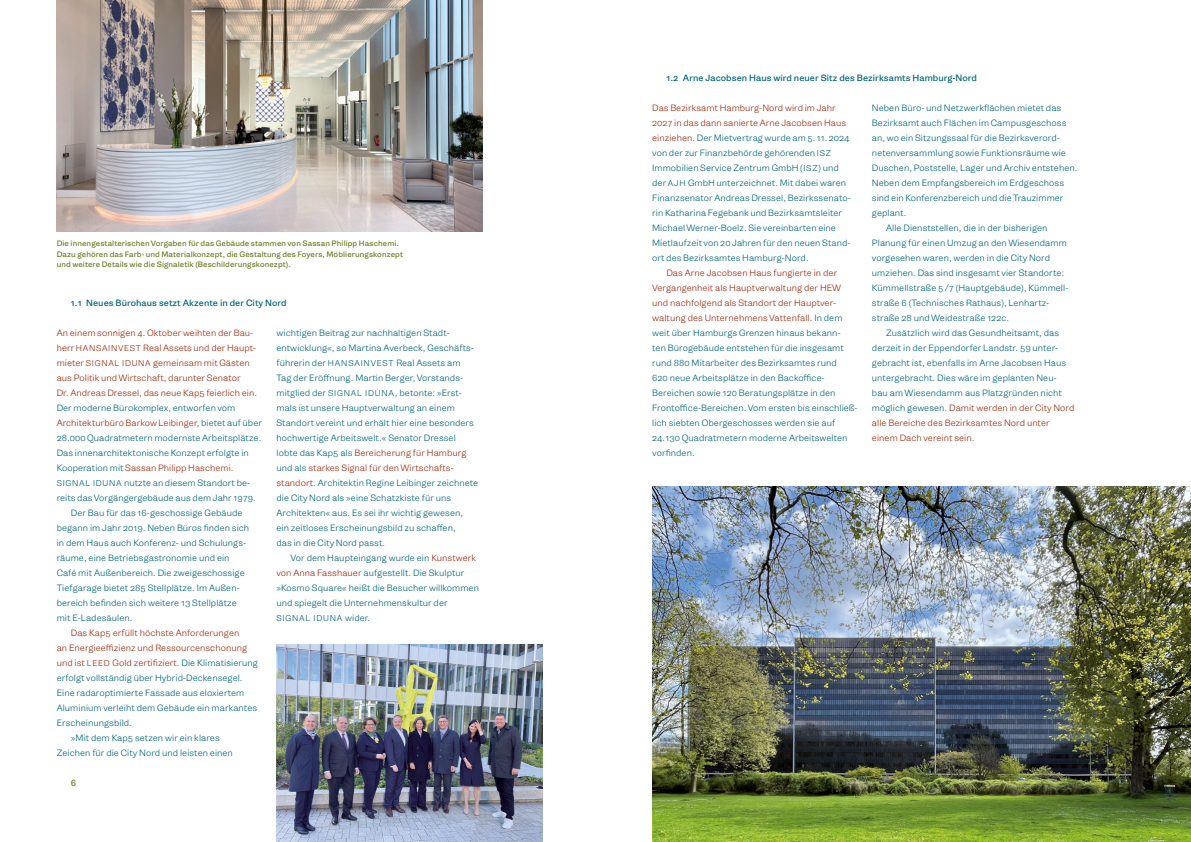
<style>
.page{position:relative;width:1191px;height:842px;background:#fff}
.page>*{position:absolute;margin:0;border:0;box-sizing:border-box;transform-origin:0 0}
.grund{font:300 8.7px/15px "Gira Sans";letter-spacing:.005em;color:#006578}
.grund_oE{font:300 8.7px/15px "Gira Sans";letter-spacing:.005em;color:#006578}
.grund_oE-2{font:300 8.7px/15px "Gira Sans";letter-spacing:.005em;color:#a12a0f}
.ue02{font:8.7px "Gira Sans";letter-spacing:.005em;color:#006578}
.Pagina{font:8.7px "Gira Sans";color:#6c7c23}
.grund-2{font:300 8px "Gira Sans";letter-spacing:.1em;color:#006578}
.BU{font:7.5px/10.5px "Gira Sans";letter-spacing:.01em;color:#6c7c23}
.s1{font-size:8px}
.s2{color:#006578}
.s3{font-size:8px;color:#006578}
.s4{color:#a12a0f}
.s5{font-size:8px;color:#a12a0f}
.s6{font-size:8.7px}
</style>
<div class="page">
<img style="left:57px;top:2px;width:425px;height:229px">
<img style="left:276px;top:644px;width:266px;height:196px">
<img style="left:652px;top:486px;width:537px;height:354px">
<hr style="left:595px;top:0;width:1px;height:842px;background:#000">
<p class="BU" style="left:57px;top:238px;width:348px">Die innengestalterischen Vorgaben für das Gebäude stammen von Sassan Philipp Haschemi.<br>Dazu gehören das Farb- und Materialkonzept, die Gestaltung des Foyers, Möblierungskonzept und weitere Details wie die Signaletik (Beschilderungskonezpt).</p>
<p class="ue02" style="left:71px;top:297px;width:217px">1.1 Neues Bürohaus setzt Akzente in der City Nord</p>
<p class="grund_oE-2" style="left:57px;top:325px;width:207px">An einem sonnigen 4. Oktober weihten der Bau&shy;herr <span class="s1">HANSAINVEST</span> Real Assets und der Haupt&shy;mieter <span class="s1">SIGNAL IDUNA</span> gemeinsam mit Gästen aus Politik und Wirtschaft, darunter Senator<br>Dr. Andreas Dressel, das neue Kap5 feierlich ein.<br><span class="s2">Der moderne Bürokomplex, entworfen vom </span>Architekturbüro Barkow Leibinger, <span class="s2">bietet auf über 28.000 Quadratmetern modernste Arbeitsplätze.<br>Das innenarchitektonische Konzept erfolgte in Kooperation mit</span> Sassan Philipp Haschemi.<br><span class="s3">SIGNAL IDUNA</span> <span class="s2">nutzte an diesem Standort be&shy;reits das Vorgängergebäude aus dem Jahr 1979.</span></p>
<p class="grund" style="left:57px;top:505px;width:194px;text-indent:14px">Der Bau für das 16-geschossige Gebäude begann im Jahr 2019. Neben Büros finden sich in dem Haus auch Konferenz- und Schulungs&shy;räume, eine Betriebsgastronomie und ein Café mit Außenbereich. Die zweigeschossige Tiefgarage bietet 285 Stellplätze. Im Außen&shy;bereich befinden sich weitere 13 Stellplätze mit E-Ladesäulen.</p>
<p class="grund" style="left:57px;top:625px;width:203px;text-indent:14px"><span class="s4">Das Kap5 erfüllt höchste Anforderungen<br>an Energieeffizienz und Ressourcenschonung und ist</span> <span class="s5">LEED</span> <span class="s4">Gold zertifiziert.</span> Die Klimatisierung erfolgt vollständig über Hybrid-Deckensegel.<br>Eine radaroptimierte Fassade aus eloxiertem Aluminium verleiht dem Gebäude ein markantes Erscheinungsbild.</p>
<p class="grund" style="left:57px;top:730px;width:178px;text-align:center">»Mit dem Kap5 setzen wir ein klares<br>Zeichen für die City Nord und leisten einen</p>
<p class="Pagina" style="left:71px;top:777px;width:7px">6</p>
<p class="grund" style="left:276px;top:325px;width:203px">wichtigen Beitrag zur nachhaltigen Stadt&shy;entwicklung«, so Martina Averbeck, Geschäfts&shy;führerin der <span class="s1">HANSAINVEST</span> Real Assets am<br>Tag der Eröffnung. Martin Berger, Vorstands&shy;mitglied der <span class="s1">SIGNAL IDUNA</span>, betonte: »Erst&shy;mals ist unsere Hauptverwaltung an einem Standort vereint und erhält hier eine besonders hochwertige Arbeitswelt.« Senator Dressel lobte das Kap5 als <span class="s4">Bereicherung für Hamburg </span>und als <span class="s4">starkes Signal für den Wirtschafts&shy;standort.</span> Architektin Regine Leibinger zeichnete die City Nord als »eine Schatzkiste für uns Architekten« aus. Es sei ihr wichtig gewesen,<br>ein zeitloses Erscheinungsbild zu schaffen,<br>das in die City Nord passt.</p>
<p class="grund" style="left:276px;top:550px;width:204px;text-indent:14px">Vor dem Haupteingang wurde ein <span class="s4">Kunstwerk von Anna Fasshauer</span> aufgestellt. Die Skulptur »Kosmo Square« heißt die Besucher willkommen und spiegelt die Unternehmenskultur der</p>
<p class="grund-2" style="left:276px;top:613px;width:95px">SIGNAL IDUNA <span class="s6">wider.</span></p>
<p class="ue02" style="left:666px;top:72px;width:312px">1.2 Arne Jacobsen Haus wird neuer Sitz des Bezirksamts Hamburg-Nord</p>
<p class="grund_oE" style="left:652px;top:100px;width:200px"><span class="s4">Das Bezirksamt Hamburg-Nord wird im Jahr 2027 in das dann sanierte Arne Jacobsen Haus einziehen.</span> Der Mietvertrag wurde am 5. 11.2024 von der zur Finanzbehörde gehörenden <span class="s1">ISZ </span>Immobilien Service Zentrum GmbH (<span class="s1">ISZ</span>) und der <span class="s1">AJH</span> GmbH unterzeichnet. Mit dabei waren Finanzsenator Andreas Dressel, Bezirkssenato&shy;rin Katharina Fegebank und Bezirksamtsleiter Michael Werner-Boelz. Sie vereinbarten eine Mietlaufzeit von 20 Jahren für den neuen Stand&shy;ort des Bezirksamtes Hamburg-Nord.</p>
<p class="grund" style="left:652px;top:265px;width:207px;text-indent:14px"><span class="s4">Das Arne Jacobsen Haus fungierte in der Vergangenheit als Hauptverwaltung der HEW und nachfolgend als Standort der Hauptver&shy;waltung des Unternehmens Vattenfall.</span> In dem weit über Hamburgs Grenzen hinaus bekann-<br>ten Bürogebäude entstehen für die insgesamt rund 880 Mitarbeiter des Bezirksamtes rund<br>620 neue Arbeitsplätze in den Backoffice-- Bereichen sowie 120 Beratungsplätze in den Frontoffice--Bereichen. Vom ersten bis einschließ&shy;lich siebten Obergeschosses werden sie auf 24.130 Quadratmetern moderne Arbeitswelten vorfinden.</p>
<p class="grund_oE" style="left:872px;top:100px;width:207px">Neben Büro- und Netzwerkflächen mietet das Bezirksamt auch Flächen im Campusgeschoss an, wo ein Sitzungssaal für die Bezirksverord&shy;netenversammlung sowie Funktionsräume wie Duschen, Poststelle, Lager und Archiv entstehen.<br>Neben dem Empfangsbereich im Erdgeschoss sind ein Konferenzbereich und die Trauzimmer geplant.</p>
<p class="grund" style="left:872px;top:220px;width:198px;text-indent:14px">Alle Dienststellen, die in der bisherigen Planung für einen Umzug an den Wiesendamm vorgesehen waren, werden in die City Nord umziehen. Das sind insgesamt vier Standorte:<br>Kümmellstraße 5/7 (Hauptgebäude), Kümmell&shy;straße 6 (Technisches Rathaus), Lenhartz&shy;straße 28 und Weidestraße 122c.</p>
<p class="grund" style="left:872px;top:325px;width:204px;text-indent:14px">Zusätzlich wird das Gesundheitsamt, das derzeit in der Eppendorfer Landstr. 59 unter&shy;gebracht ist, ebenfalls im Arne Jacobsen Haus untergebracht. Dies wäre im geplanten Neu&shy;bau am Wiesendamm aus Platzgründen nicht möglich gewesen. <span class="s4">Damit werden in der City Nord alle Bereiche des Bezirksamtes Nord unter einem Dach vereint sein.</span></p>
</div>
